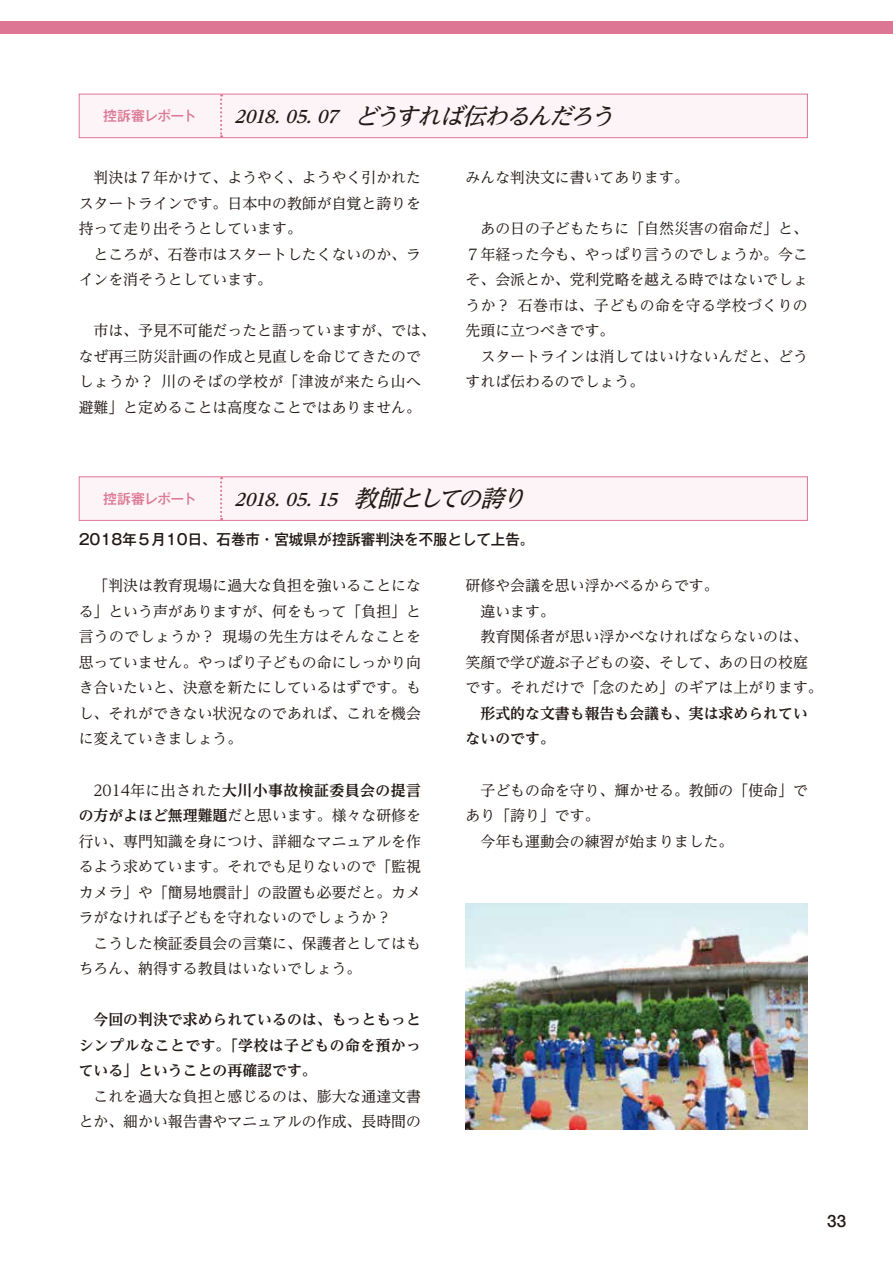
<style>
.page{position:relative;width:893px;height:1263px;background:#fff}
.page>*{position:absolute;margin:0;border:0;box-sizing:border-box;transform-origin:0 0}
.t1{font:italic 500 23.4px "UD Reimin Pro";color:#221815}
.t2{font:italic 700 16.95px "UD Reimin Pro";color:#221815}
.t3{font:500 16.95px "Helvetica Neue";color:#221815}
.t4{font:14.85px/25.5px "UD Reimin Pro";color:#221815;text-align:justify}
.t5{font:700 14.85px/25.5px "UD Reimin Pro";color:#221815;text-align:justify}
.t6{font:500 14.85px "Gothic MB101 Pro";color:#221815}
.t7{font:500 13.8px "Gothic MB101 Pro";letter-spacing:-.04em;color:#dd7694}
.s1{font-weight:700;font-size:16.95px}
.s2{font-weight:500;font-size:23.4px}
.s3{font-weight:700}
</style>
<div class="page">
<div style="left:0;top:21px;width:893px;height:13px;background:#dd7694"></div>
<div style="left:79px;top:94px;width:729px;height:44px;background:#fcf4f6;border:1px solid #dd7694"></div>
<svg style="left:220px;top:94px;width:2px;height:43px"></svg>
<div style="left:79px;top:477px;width:729px;height:44px;background:#fcf4f6;border:1px solid #dd7694"></div>
<svg style="left:220px;top:477px;width:2px;height:43px"></svg>
<img style="left:466px;top:904px;width:342px;height:225px">
<p class="t7" style="left:103px;top:104px;width:95px">控訴審レポート</p>
<h1 class="t1" style="left:234px;top:97px;width:391px"><span class="s1">2018.05.07</span> どうすれば伝わるんだろう</h1>
<p class="t4" style="left:79px;top:164px;width:344px;text-indent:15px">判決は７年かけて、ようやく、ようやく引かれたスタートラインです。日本中の教師が自覚と誇りを持って走り出そうとしています。</p>
<p class="t4" style="left:79px;top:241px;width:344px;text-indent:15px">ところが、石巻市はスタートしたくないのか、ラインを消そうとしています。</p>
<p class="t4" style="left:79px;top:317px;width:359px;text-align:left;text-indent:15px">市は、予見不可能だったと語っていますが、では、なぜ再三防災計画の作成と見直しを命じてきたのでしょうか？ 川のそばの学校が「津波が来たら山へ避難」と定めることは高度なことではありません。</p>
<p class="t4" style="left:466px;top:164px;width:225px">みんな判決文に書いてあります。</p>
<p class="t4" style="left:466px;top:215px;width:344px;text-indent:15px">あの日の子どもたちに「自然災害の宿命だ」と、７年経った今も、やっぱり言うのでしょうか。今こそ、会派とか、党利党略を越える時ではないでしょうか？ 石巻市は、子どもの命を守る学校づくりの先頭に立つべきです。</p>
<p class="t4" style="left:466px;top:343px;width:344px;text-indent:15px">スタートラインは消してはいけないんだと、どうすれば伝わるのでしょう。</p>
<p class="t7" style="left:103px;top:487px;width:95px">控訴審レポート</p>
<p class="t2" style="left:234px;top:486px;width:302px">2018.05.15 <span class="s2">教師としての誇り</span></p>
<p class="t6" style="left:79px;top:527px;width:457px">2018年５月10日、石巻市・宮城県が控訴審判決を不服として上告。</p>
<p class="t4" style="left:79px;top:573px;width:344px;text-indent:15px">「判決は教育現場に過大な負担を強いることになる」という声がありますが、何をもって「負担」と言うのでしょうか？ 現場の先生方はそんなことを思っていません。やっぱり子どもの命にしっかり向き合いたいと、決意を新たにしているはずです。もし、それができない状況なのであれば、これを機会に変えていきましょう。</p>
<p class="t4" style="left:79px;top:777px;width:344px;text-indent:15px">2014年に出された<span class="s3">大川小事故検証委員会の提言の方がよほど無理難題</span>だと思います。様々な研修を行い、専門知識を身につけ、詳細なマニュアルを作るよう求めています。それでも足りないので「監視カメラ」や「簡易地震計」の設置も必要だと。カメラがなければ子どもを守れないのでしょうか？</p>
<p class="t4" style="left:79px;top:930px;width:344px;text-indent:15px">こうした検証委員会の言葉に、保護者としてはもちろん、納得する教員はいないでしょう。</p>
<p class="t5" style="left:79px;top:1006px;width:344px;text-indent:15px">今回の判決で求められているのは、もっともっとシンプルなことです。「学校は子どもの命を預かっている」ということの再確認です。</p>
<p class="t4" style="left:79px;top:1083px;width:344px;text-align:right">これを過大な負担と感じるのは、膨大な通達文書とか、細かい報告書やマニュアルの作成、長時間の</p>
<p class="t4" style="left:466px;top:573px;width:254px">研修や会議を思い浮かべるからです。</p>
<p class="t4" style="left:480px;top:598px;width:76px">違います。</p>
<p class="t4" style="left:480px;top:624px;width:329px">教育関係者が思い浮かべなければならないのは、</p>
<p class="t4" style="left:466px;top:649px;width:344px">笑顔で学び遊ぶ子どもの姿、そして、あの日の校庭</p>
<p class="t4" style="left:466px;top:675px;width:359px">です。それだけで「念のため」のギアは上がります。</p>
<p class="t5" style="left:466px;top:700px;width:344px;text-indent:15px">形式的な文書も報告も会議も、実は求められていないのです。</p>
<p class="t4" style="left:480px;top:777px;width:329px">子どもの命を守り、輝かせる。教師の「使命」で</p>
<p class="t4" style="left:466px;top:802px;width:135px">あり「誇り」です。</p>
<p class="t4" style="left:480px;top:828px;width:254px">今年も運動会の練習が始まりました。</p>
<p class="t3" style="left:827px;top:1207px;width:20px">33</p>
</div>
